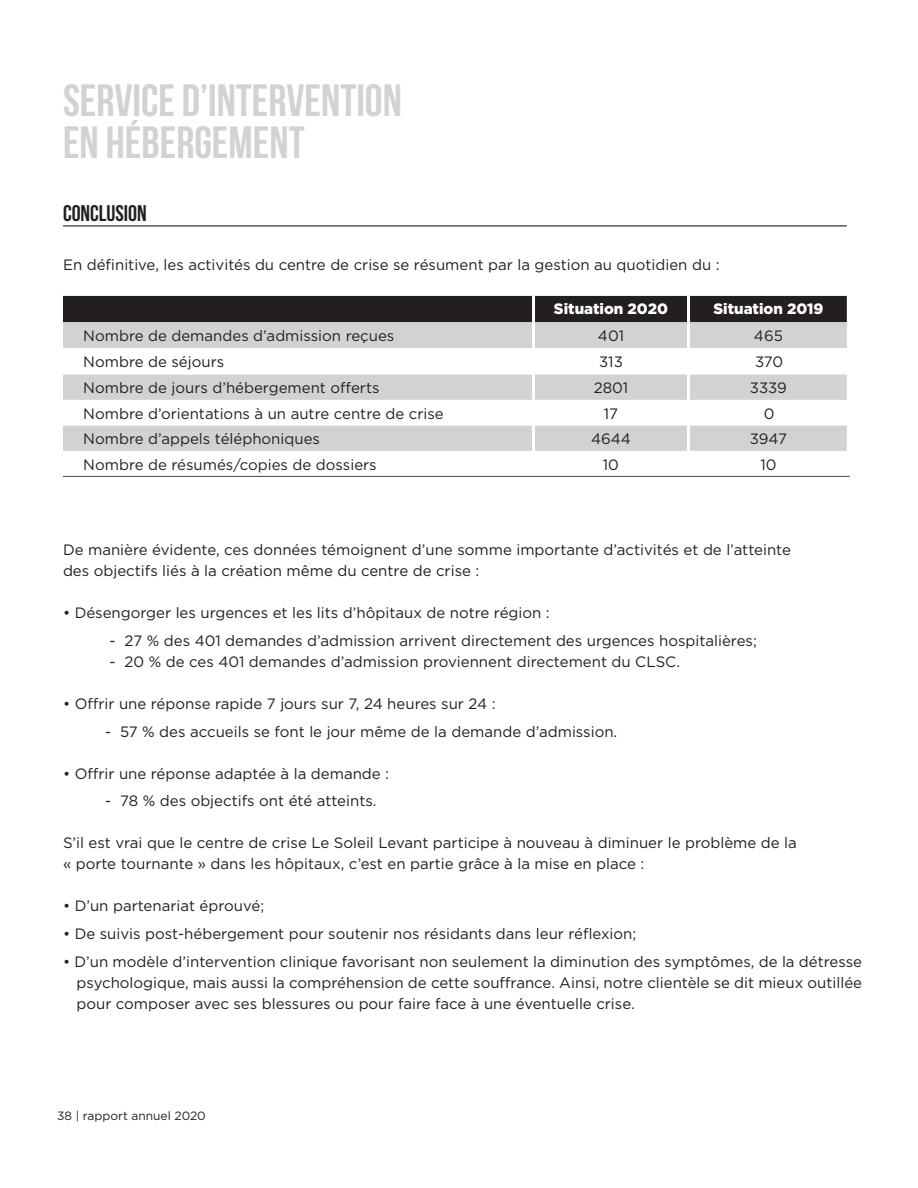
<style>
.page{position:relative;width:918px;height:1188px;background:#fff}
.page>*{position:absolute;margin:0;border:0;box-sizing:border-box;transform-origin:0 0}
.t1{font:700 45px "Bebas Neue";color:#d1d2d4}
.t2{font:700 22.5px "Bebas Neue";color:#231f20}
.t3{font:15px/21px "Gotham";color:#231f20;text-align:justify}
.t4{font:900 15px "Gotham";color:#fff}
.t5{font:12px "Gotham";color:#231f20}
</style>
<div class="page">
<hr style="left:63px;top:225px;width:784px;height:1px;background:#231f20">
<div style="left:63px;top:296px;width:784px;height:26px;background:#231f20"></div>
<div style="left:63px;top:322px;width:784px;height:26px;background:#d1d2d4"></div>
<svg style="left:63px;top:374px;width:784px;height:102px"></svg>
<hr style="left:532px;top:296px;width:3px;height:26px;background:#fff">
<hr style="left:532px;top:400px;width:3px;height:25px;background:#fff">
<hr style="left:687px;top:400px;width:3px;height:25px;background:#fff">
<hr style="left:687px;top:322px;width:3px;height:26px;background:#fff">
<hr style="left:532px;top:322px;width:3px;height:26px;background:#fff">
<hr style="left:687px;top:374px;width:3px;height:26px;background:#fff">
<hr style="left:532px;top:374px;width:3px;height:26px;background:#fff">
<hr style="left:687px;top:425px;width:3px;height:26px;background:#fff">
<hr style="left:687px;top:296px;width:3px;height:26px;background:#fff">
<hr style="left:532px;top:425px;width:3px;height:26px;background:#fff">
<hr style="left:532px;top:451px;width:3px;height:25px;background:#fff">
<hr style="left:687px;top:451px;width:3px;height:25px;background:#fff">
<hr style="left:63px;top:476px;width:471px;height:1px;background:#454647">
<hr style="left:534px;top:476px;width:154px;height:1px;background:#454647">
<hr style="left:688px;top:476px;width:162px;height:1px;background:#454647">
<p class="t1" style="left:63px;top:76px;width:341px">SERVICE D’INTERVENTION</p>
<p class="t1" style="left:63px;top:118px;width:243px">EN HÉBERGEMENT</p>
<p class="t2" style="left:63px;top:201px;width:85px">CONCLUSION</p>
<p class="t3" style="left:63px;top:254px;width:658px">En définitive, les activités du centre de crise se résument par la gestion au quotidien du :</p>
<p class="t4" style="left:554px;top:298px;width:116px">Situation 2020</p>
<p class="t4" style="left:713px;top:298px;width:112px">Situation 2019</p>
<p class="t3" style="left:83px;top:325px;width:313px">Nombre de demandes d’admission reçues</p>
<p class="t3" style="left:598px;top:325px;width:28px">401</p>
<p class="t3" style="left:754px;top:325px;width:30px">465</p>
<p class="t3" style="left:83px;top:351px;width:142px">Nombre de séjours</p>
<p class="t3" style="left:599px;top:351px;width:25px">313</p>
<p class="t3" style="left:755px;top:351px;width:30px">370</p>
<p class="t3" style="left:83px;top:377px;width:298px">Nombre de jours d’hébergement offerts</p>
<p class="t3" style="left:594px;top:377px;width:36px">2801</p>
<p class="t3" style="left:750px;top:377px;width:39px">3339</p>
<p class="t3" style="left:83px;top:403px;width:362px">Nombre d’orientations à un autre centre de crise</p>
<p class="t3" style="left:604px;top:403px;width:16px">17</p>
<p class="t3" style="left:764px;top:403px;width:12px">0</p>
<p class="t3" style="left:83px;top:428px;width:238px">Nombre d’appels téléphoniques</p>
<p class="t3" style="left:591px;top:428px;width:41px">4644</p>
<p class="t3" style="left:750px;top:428px;width:39px">3947</p>
<p class="t3" style="left:83px;top:454px;width:295px">Nombre de résumés/copies de dossiers</p>
<p class="t3" style="left:603px;top:454px;width:18px">10</p>
<p class="t3" style="left:760px;top:454px;width:18px">10</p>
<p class="t3" style="left:63px;top:539px;width:729px">De manière évidente, ces données témoignent d’une somme importante d’activités et de l’atteinte</p>
<p class="t3" style="left:63px;top:560px;width:418px">des objectifs liés à la création même du centre de crise :</p>
<p class="t3" style="left:63px;top:602px;width:488px">• Désengorger les urgences et les lits d’hôpitaux de notre région :</p>
<p class="t3" style="left:110px;top:630px;width:649px">- 27 % des 401 demandes d’admission arrivent directement des urgences hospitalières;</p>
<p class="t3" style="left:110px;top:651px;width:572px">- 20 % de ces 401 demandes d’admission proviennent directement du CLSC.</p>
<p class="t3" style="left:63px;top:693px;width:434px">• Offrir une réponse rapide 7 jours sur 7, 24 heures sur 24 :</p>
<p class="t3" style="left:105px;top:721px;width:514px">- 57 % des accueils se font le jour même de la demande d’admission.</p>
<p class="t3" style="left:63px;top:763px;width:328px">• Offrir une réponse adaptée à la demande :</p>
<p class="t3" style="left:105px;top:790px;width:273px">- 78 % des objectifs ont été atteints.</p>
<p class="t3" style="left:63px;top:832px;width:735px">S’il est vrai que le centre de crise Le Soleil Levant participe à nouveau à diminuer le problème de la</p>
<p class="t3" style="left:63px;top:853px;width:583px">« porte tournante » dans les hôpitaux, c’est en partie grâce à la mise en place :</p>
<p class="t3" style="left:63px;top:895px;width:203px">• D’un partenariat éprouvé;</p>
<p class="t3" style="left:63px;top:923px;width:575px">• De suivis post-hébergement pour soutenir nos résidants dans leur réflexion;</p>
<p class="t3" style="left:76px;top:951px;width:787px;text-indent:-14px">• D’un modèle d’intervention clinique favorisant non seulement la diminution des symptômes, de la détresse psychologique, mais aussi la compréhension de cette souffrance. Ainsi, notre clientèle se dit mieux outillée pour composer avec ses blessures ou pour faire face à une éventuelle crise.</p>
<p class="t5" style="left:57px;top:1108px;width:150px">38 | rapport annuel 2020</p>
</div>
